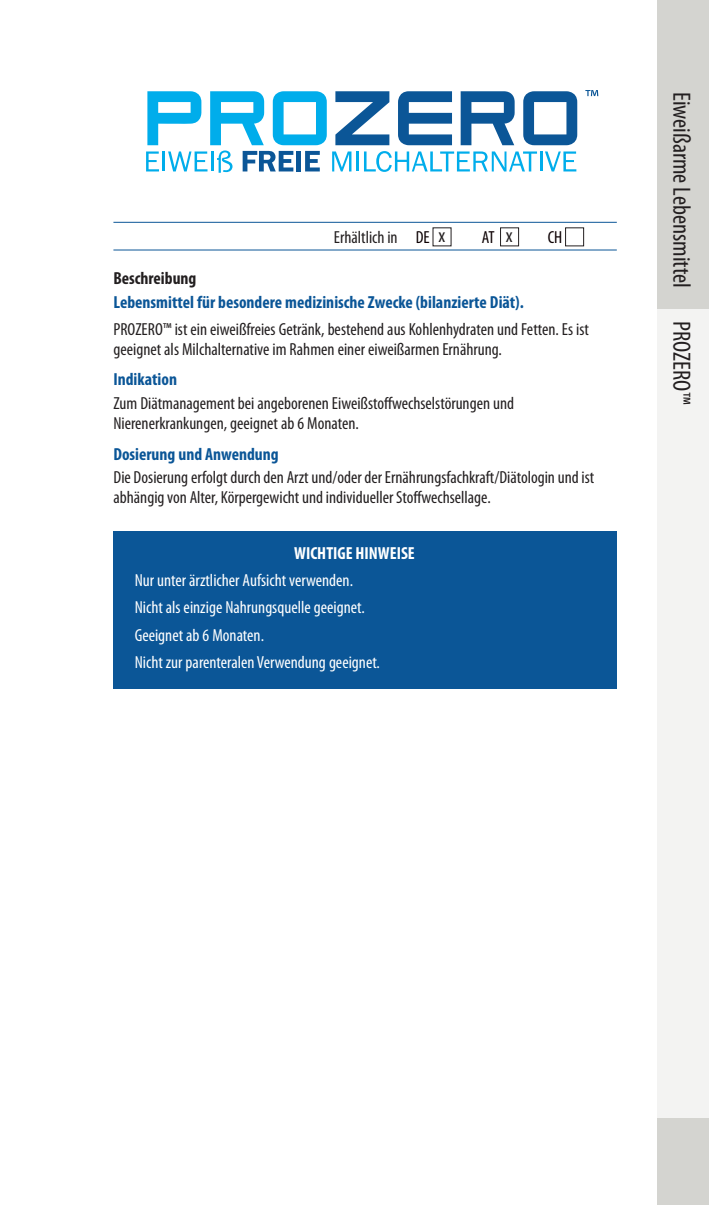
<style>
.page{position:relative;width:709px;height:1205px;background:#fff}
.page>*{position:absolute;margin:0;border:0;box-sizing:border-box;transform-origin:0 0}
.t1{font:condensed 25px "Myriad Pro";color:#231f20}
.t2{font:condensed 17.5px/20px "Myriad Pro";color:#231f20}
.t3{font:condensed 17.5px/27px "Myriad Pro";color:#fff}
.t4{font:700 condensed 17.5px "Myriad Pro";color:#0b5697}
.t5{font:700 condensed 17.5px "Myriad Pro";color:#fff}
.t6{font:700 condensed 17.5px "Myriad Pro";color:#231f20}
.t7{font:condensed 17.5px "Myriad Pro";color:#0c0003}
.s1{color:#0c0003}
.s2{font-size:20px}
.s3{font-size:20px;color:#231f20}
</style>
<div class="page">
<div style="left:500px;top:227px;width:19px;height:19px;border:1px solid #231f20"></div>
<div style="left:565px;top:227px;width:19px;height:19px;border:1px solid #231f20"></div>
<hr style="left:113px;top:250px;width:504px;height:1px;background:#0b5697">
<hr style="left:113px;top:222px;width:504px;height:1px;background:#0b5697">
<div style="left:113px;top:531px;width:504px;height:158px;background:#0b5697"></div>
<svg style="left:585px;top:90px;width:13px;height:6px"></svg>
<svg style="left:146px;top:91px;width:431px;height:82px"></svg>
<div style="left:657px;top:309px;width:52px;height:809px;background:#f3f3f2"></div>
<div style="left:657px;top:1118px;width:52px;height:87px;background:#d4d4d0"></div>
<div style="left:657px;top:0;width:52px;height:309px;background:#d4d4d0"></div>
<p class="t2" style="left:334px;top:227px;width:113px">Erhältlich in <span class="s1">DE</span> <span class="s2">x</span></p>
<p class="t7" style="left:482px;top:226px;width:32px">AT <span class="s3">x</span></p>
<p class="t7" style="left:547px;top:226px;width:16px">CH</p>
<p class="t6" style="left:113px;top:267px;width:85px">Beschreibung</p>
<p class="t4" style="left:113px;top:291px;width:412px">Lebensmittel für besondere medizinische Zwecke (bilanzierte Diät).</p>
<p class="t2" style="left:113px;top:319px;width:477px">PROZERO™ ist ein eiweißfreies Getränk, bestehend aus Kohlenhydraten und Fetten. Es ist geeignet als Milchalternative im Rahmen einer eiweißarmen Ernährung.</p>
<p class="t4" style="left:113px;top:369px;width:65px">Indikation</p>
<p class="t2" style="left:113px;top:393px;width:402px">Zum Diätmanagement bei angeborenen Eiweißstoffwechselstörungen und<br>Nierenerkrankungen, geeignet ab 6 Monaten.</p>
<p class="t4" style="left:113px;top:443px;width:167px">Dosierung und Anwendung</p>
<p class="t2" style="left:113px;top:467px;width:482px">Die Dosierung erfolgt durch den Arzt und/oder der Ernährungsfachkraft/Diätologin und ist abhängig von Alter, Körpergewicht und individueller Stoffwechsellage.</p>
<p class="t5" style="left:294px;top:542px;width:122px">WICHTIGE HINWEISE</p>
<p class="t3" style="left:135px;top:567px;width:247px">Nur unter ärztlicher Aufsicht verwenden.<br>Nicht als einzige Nahrungsquelle geeignet.<br>Geeignet ab 6 Monaten.<br>Nicht zur parenteralen Verwendung geeignet.</p>
<h1 class="t1" style="left:697px;top:92px;width:197px;rotate:90deg">Eiweißarme Lebensmittel</h1>
<h1 class="t1" style="left:697px;top:321px;width:85px;rotate:90deg">PROZERO™</h1>
</div>
